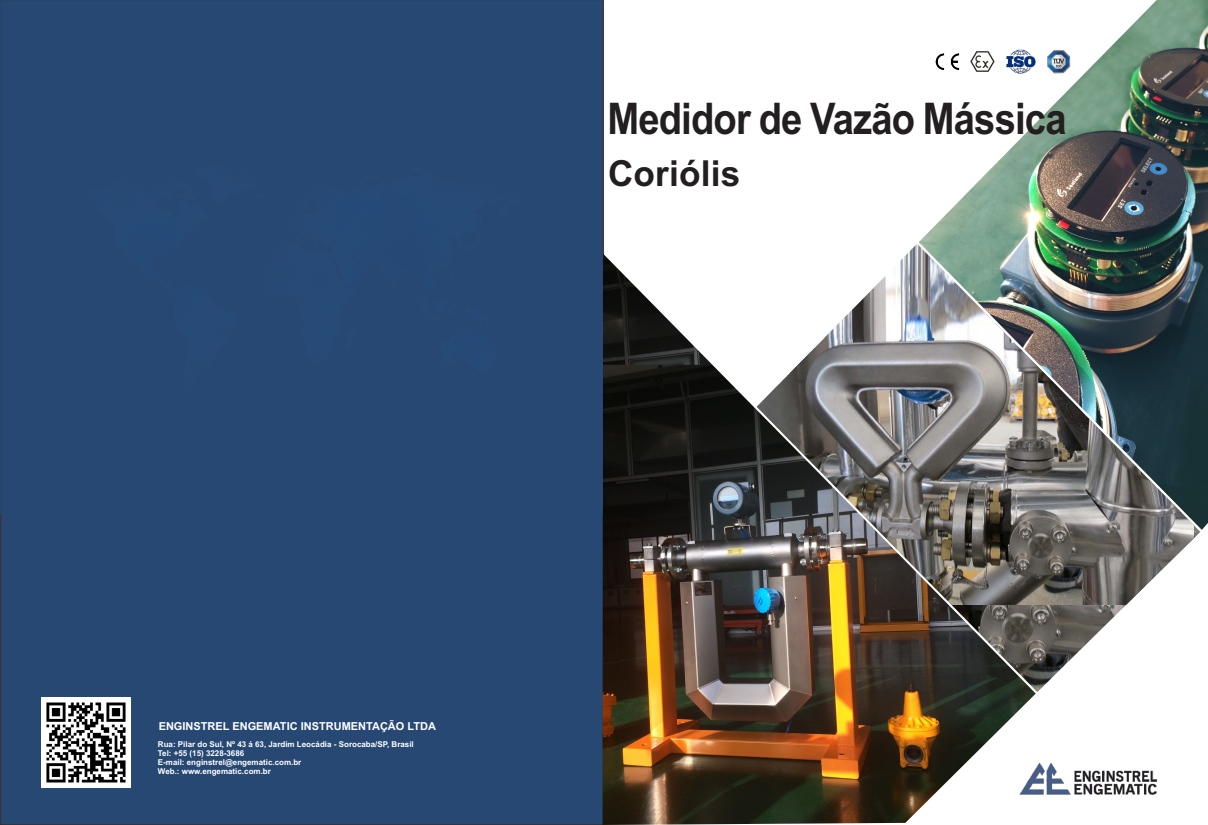
<style>
.page{position:relative;width:1208px;height:825px;background:#fff}
.page>*{position:absolute;margin:0;border:0;box-sizing:border-box;transform-origin:0 0}
.t1{font:700 43.6px "Arial Narrow";letter-spacing:-.015em;color:#231f20;scale:1.07 1}
.t2{font:700 35.9px "Arial";letter-spacing:.005em;color:#231f20}
.t3{font:700 11px "Arial";color:#fff}
.t4{font:700 8px/8.9px "Arial";color:#fff}
</style>
<div class="page">
<img style="left:0;top:0;width:1208px;height:825px">
<h1 class="t1" style="left:607px;top:102px;width:431px">Medidor de Vazão Mássica</h1>
<h2 class="t2" style="left:608px;top:160px;width:134px">Coriólis</h2>
<h3 class="t3" style="left:159px;top:722px;width:279px">ENGINSTREL ENGEMATIC INSTRUMENTAÇÃO LTDA</h3>
<p class="t4" style="left:158px;top:741px;width:257px">Rua: Pilar do Sul, Nº 43 á 63, Jardim Leocádia - Sorocaba/SP, Brasil Tel: +55 (15) 3228-3686<br>E-mail: enginstrel@engematic.com.br<br>Web.: www.engematic.com.br</p>
</div>
